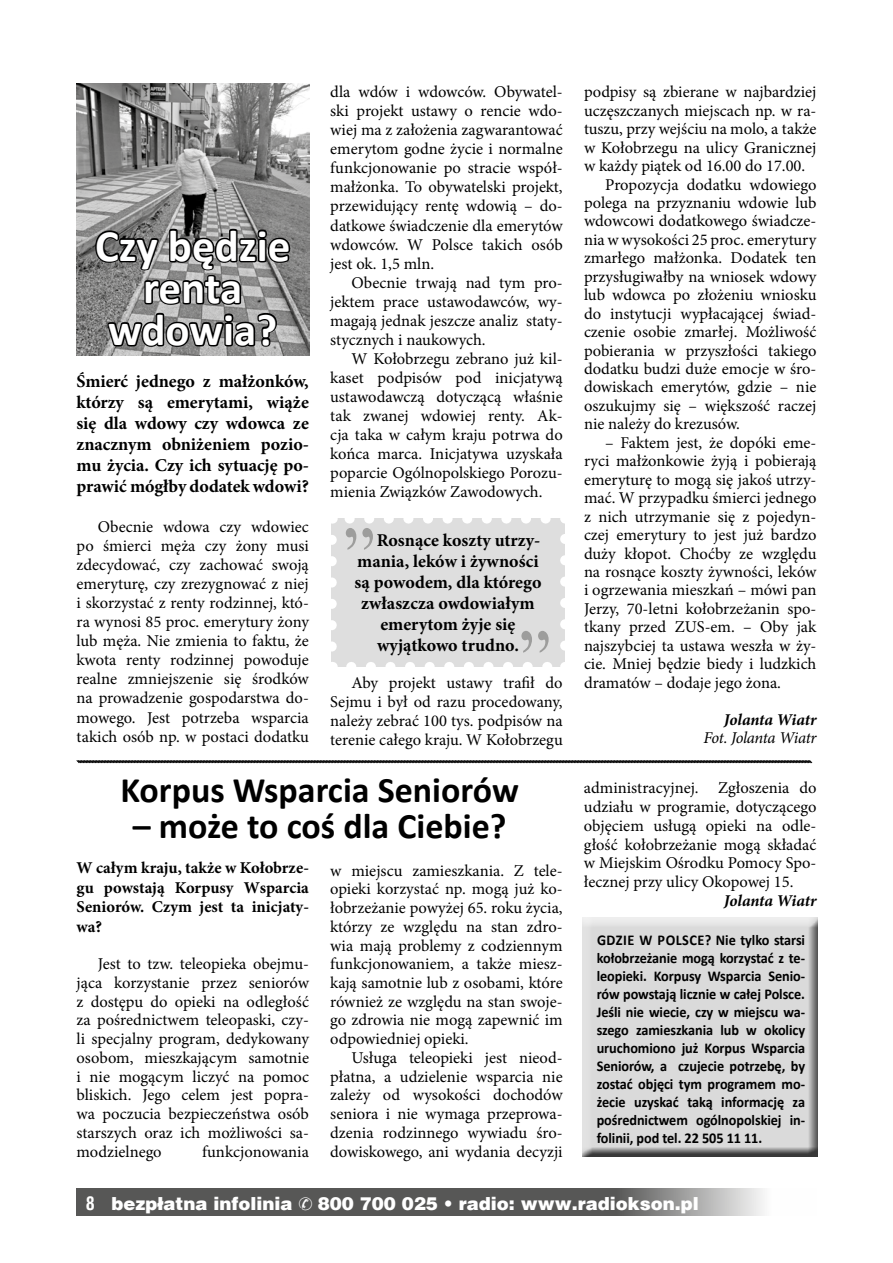
<style>
.page{position:relative;width:893px;height:1263px;background:#fff}
.page>*{position:absolute;margin:0;border:0;box-sizing:border-box;transform-origin:0 0}
.t1{font:86.7px "Times New Roman";color:#9d9d9c;scale:.82 1}
.t2{font:700 45px/42px "Calibri";color:#fff;text-align:center}
.t3{font:700 36px "Calibri";color:#000}
.t4{font:700 18px/21px "Minion Pro";color:#000;text-align:justify}
.t5{font:900 18px "Switzerland";color:#fff}
.t6{font:16.5px/19px "Minion Pro";color:#000;text-align:justify}
.t7{font:700 16.5px/19.5px "Minion Pro";color:#000;text-align:justify}
.t8{font:italic 700 16.5px "Minion Pro";letter-spacing:-.01em;color:#000}
.t9{font:italic 16.5px "Minion Pro";letter-spacing:-.025em;color:#000}
.t10{font:700 15px/18px "Calibri";letter-spacing:-.005em;color:#000;text-align:justify;scale:.95 1}
.s1{font-family:"Switzerland Condensed";font-weight:700}
</style>
<div class="page">
<svg style="left:77px;top:1188px;width:687px;height:28px;background:#686867"></svg>
<img style="left:77px;top:84px;width:232px;height:272px">
<svg style="left:93px;top:226px;width:200px;height:130px;background:#6e6e6d"></svg>
<div style="left:332px;top:519px;width:233px;height:148px;background:#dedede"></div>
<svg style="left:331px;top:540px;width:6px;height:116px"></svg>
<svg style="left:351px;top:662px;width:201px;height:5px"></svg>
<svg style="left:341px;top:518px;width:205px;height:6px"></svg>
<svg style="left:560px;top:519px;width:5px;height:127px"></svg>
<svg style="left:76px;top:760px;width:737px;height:4px;background:#636363"></svg>
<div style="left:576px;top:917px;width:242px;height:240px;background:#000;opacity:.75"></div>
<svg style="left:299px;top:1197px;width:13px;height:13px"></svg>
<h2 class="t2" style="left:95px;top:224px;width:197px">Czy będzie renta wdowia?</h2>
<p class="t4" style="left:77px;top:370px;width:234px">Śmierć jednego z małżonków, którzy są emerytami, wiąże się dla wdowy czy wdowca ze znacznym obniżeniem pozio&shy;mu życia. Czy ich sytuację po&shy;prawić mógłby dodatek wdowi?</p>
<p class="t6" style="left:77px;top:517px;width:234px;text-indent:21px">Obecnie wdowa czy wdowiec po śmierci męża czy żony musi zdecydować, czy zachować swoją emeryturę, czy zrezygnować z niej i skorzystać z renty rodzinnej, któ&shy;ra wynosi 85 proc. emerytury żony lub męża. Nie zmienia to faktu, że kwota renty rodzinnej powoduje realne zmniejszenie się środków na prowadzenie gospodarstwa do&shy;mowego. Jest potrzeba wsparcia takich osób np. w postaci dodatku</p>
<p class="t6" style="left:330px;top:82px;width:234px">dla wdów i wdowców. Obywatel&shy;ski projekt ustawy o rencie wdo&shy;wiej ma z założenia zagwarantować emerytom godne życie i normalne funkcjonowanie po stracie współ&shy;małżonka. To obywatelski projekt, przewidujący rentę wdowią – do&shy;datkowe świadczenie dla emerytów wdowców. W Polsce takich osób jest ok. 1,5 mln.</p>
<p class="t6" style="left:330px;top:273px;width:234px;text-indent:21px">Obecnie trwają nad tym pro&shy;jektem prace ustawodawców, wy&shy;magają jednak jeszcze analiz staty&shy;stycznych i naukowych.</p>
<p class="t6" style="left:330px;top:349px;width:234px;text-indent:21px">W Kołobrzegu zebrano już kil&shy;kaset podpisów pod inicjatywą ustawodawczą dotyczącą właśnie tak zwanej wdowiej renty. Ak&shy;cja taka w całym kraju potrwa do końca marca. Inicjatywa uzyskała poparcie Ogólnopolskiego Porozu&shy;mienia Związków Zawodowych.</p>
<h1 class="t1" style="left:343px;top:446px;width:40px">„</h1>
<p class="t4" style="left:377px;top:529px;width:165px">Rosnące koszty utrzy-</p>
<p class="t4" style="left:357px;top:550px;width:183px">mania, leków i żywności</p>
<p class="t4" style="left:354px;top:571px;width:188px">są powodem, dla którego</p>
<p class="t4" style="left:361px;top:592px;width:175px">zwłaszcza owdowiałym</p>
<p class="t4" style="left:380px;top:613px;width:136px">emerytom żyje się</p>
<p class="t4" style="left:377px;top:634px;width:143px">wyjątkowo trudno.</p>
<h1 class="t1" style="left:519px;top:549px;width:40px">„</h1>
<p class="t6" style="left:330px;top:673px;width:234px;text-indent:21px">Aby projekt ustawy trafił do Sejmu i był od razu procedowany, należy zebrać 100 tys. podpisów na terenie całego kraju. W Kołobrzegu</p>
<h3 class="t3" style="left:120px;top:765px;width:400px">Korpus Wsparcia Seniorów</h3>
<h3 class="t3" style="left:133px;top:801px;width:375px">– może to coś dla Ciebie?</h3>
<p class="t7" style="left:77px;top:858px;width:234px">W całym kraju, także w Kołobrze&shy;gu powstają Korpusy Wsparcia Seniorów. Czym jest ta inicjaty&shy;wa?</p>
<p class="t6" style="left:77px;top:954px;width:234px;text-indent:21px">Jest to tzw. teleopieka obejmu&shy;jąca korzystanie przez seniorów z dostępu do opieki na odległość za pośrednictwem teleopaski, czy&shy;li specjalny program, dedykowany osobom, mieszkającym samotnie i nie mogącym liczyć na pomoc bliskich. Jego celem jest popra&shy;wa poczucia bezpieczeństwa osób starszych oraz ich możliwości sa&shy;modzielnego</p>
<p class="t6" style="left:202px;top:1142px;width:108px">funkcjonowania</p>
<p class="t6" style="left:330px;top:861px;width:234px">w miejscu zamieszkania. Z tele&shy;opieki korzystać np. mogą już ko&shy;łobrzeżanie powyżej 65. roku życia, którzy ze względu na stan zdro&shy;wia mają problemy z codziennym funkcjonowaniem, a także miesz&shy;kają samotnie lub z osobami, które również ze względu na stan swoje&shy;go zdrowia nie mogą zapewnić im odpowiedniej opieki.</p>
<p class="t6" style="left:330px;top:1048px;width:234px;text-indent:21px">Usługa teleopieki jest nieod&shy;płatna, a udzielenie wsparcia nie zależy od wysokości dochodów seniora i nie wymaga przeprowa&shy;dzenia rodzinnego wywiadu śro&shy;dowiskowego, ani wydania decyzji</p>
<p class="t6" style="left:584px;top:83px;width:234px">podpisy są zbierane w najbardziej</p>
<p class="t6" style="left:584px;top:101px;width:234px">uczęszczanych miejscach np. w ra-</p>
<p class="t6" style="left:584px;top:119px;width:234px">tuszu, przy wejściu na molo, a także</p>
<p class="t6" style="left:584px;top:138px;width:234px">w Kołobrzegu na ulicy Granicznej</p>
<p class="t6" style="left:584px;top:156px;width:223px">w każdy piątek od 16.00 do 17.00.</p>
<p class="t6" style="left:605px;top:175px;width:213px">Propozycja dodatku wdowiego</p>
<p class="t6" style="left:584px;top:193px;width:234px">polega na przyznaniu wdowie lub</p>
<p class="t6" style="left:584px;top:212px;width:234px">wdowcowi dodatkowego świadcze-</p>
<p class="t6" style="left:584px;top:230px;width:234px">nia w wysokości 25 proc. emerytury</p>
<p class="t6" style="left:584px;top:249px;width:234px">zmarłego małżonka. Dodatek ten</p>
<p class="t6" style="left:584px;top:267px;width:234px">przysługiwałby na wniosek wdowy</p>
<p class="t6" style="left:584px;top:285px;width:234px">lub wdowca po złożeniu wniosku</p>
<p class="t6" style="left:584px;top:304px;width:234px">do instytucji wypłacającej świad-</p>
<p class="t6" style="left:584px;top:322px;width:234px">czenie osobie zmarłej. Możliwość</p>
<p class="t6" style="left:584px;top:341px;width:234px">pobierania w przyszłości takiego</p>
<p class="t6" style="left:584px;top:359px;width:234px">dodatku budzi duże emocje w śro-</p>
<p class="t6" style="left:584px;top:378px;width:234px">dowiskach emerytów, gdzie – nie</p>
<p class="t6" style="left:584px;top:396px;width:234px">oszukujmy się – większość raczej</p>
<p class="t6" style="left:584px;top:415px;width:157px">nie należy do krezusów.</p>
<p class="t6" style="left:584px;top:433px;width:234px;line-height:18.5px;text-indent:21px">– Faktem jest, że dopóki eme&shy;ryci małżonkowie żyją i pobierają emeryturę to mogą się jakoś utrzy&shy;mać. W przypadku śmierci jednego z nich utrzymanie się z pojedyn&shy;czej emerytury to jest już bardzo duży kłopot. Choćby ze względu na rosnące koszty żywności, leków i ogrzewania mieszkań – mówi pan Jerzy, 70-letni kołobrzeżanin spo&shy;tkany przed ZUS-em. – Oby jak najszybciej ta ustawa weszła w ży&shy;cie. Mniej będzie biedy i ludzkich dramatów – dodaje jego żona.</p>
<p class="t8" style="left:724px;top:707px;width:94px">Jolanta Wiatr</p>
<p class="t9" style="left:703px;top:726px;width:114px">Fot. Jolanta Wiatr</p>
<p class="t6" style="left:584px;top:779px;width:234px">administracyjnej. Zgłoszenia do udziału w programie, dotyczącego objęciem usługą opieki na odle&shy;głość kołobrzeżanie mogą składać w Miejskim Ośrodku Pomocy Spo&shy;łecznej przy ulicy Okopowej 15.</p>
<p class="t8" style="left:724px;top:889px;width:94px">Jolanta Wiatr</p>
<p class="t10" style="left:597px;top:931px;width:221px">Gdzie w Polsce? Nie tylko starsi kołobrzeżanie mogą korzystać z te&shy;leopieki. Korpusy Wsparcia Senio&shy;rów powstają licznie w całej Polsce.<br>Jeśli nie wiecie, czy w miejscu wa&shy;szego zamieszkania lub w okolicy uruchomiono już Korpus Wsparcia Seniorów, a czujecie potrzebę, by zostać objęci tym programem mo&shy;żecie uzyskać taką informację za pośrednictwem ogólnopolskiej in&shy;folinii, pod tel. 22 505 11 11.</p>
<p class="t5" style="left:86px;top:1193px;width:208px"><span class="s1">8</span> bezpłatna infolinia</p>
<p class="t5" style="left:318px;top:1193px;width:383px">800 700 025 • radio: www.radiokson.pl</p>
</div>
